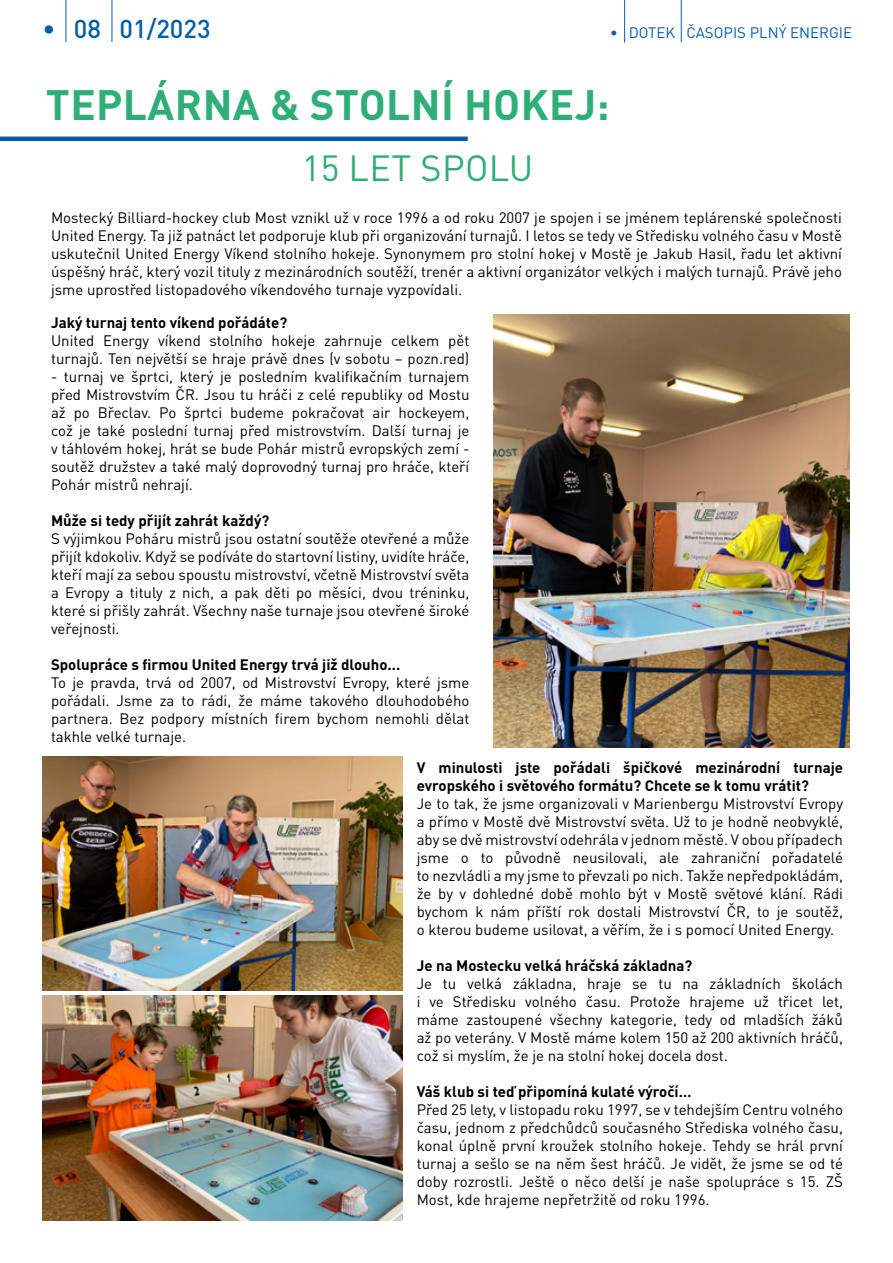
<style>
.page{position:relative;width:893px;height:1263px;background:#fff}
.page>*{position:absolute;margin:0;border:0;box-sizing:border-box;transform-origin:0 0}
.t1{font:700 42px "DIN Pro";letter-spacing:.01em;color:#30ae78}
.t2{font:36px "DIN Pro";letter-spacing:.01em;color:#30ae78}
.t3{font:500 25.5px "DIN Pro";color:#055da9}
.t4{font:15px/18px "DIN Pro";color:#000;text-align:justify}
.t5{font:700 15px/18px "DIN Pro";color:#000}
.t6{font:15px "DIN Pro";color:#055da9}
.s1{font-weight:500}
</style>
<div class="page">
<hr style="left:0;top:137px;width:468px;height:4px;background:#055da9">
<hr style="left:624px;top:0;width:1px;height:43px;background:#055da9">
<hr style="left:681px;top:0;width:1px;height:43px;background:#055da9">
<hr style="left:66px;top:0;width:1px;height:42px;background:#055da9">
<hr style="left:112px;top:0;width:1px;height:42px;background:#055da9">
<img style="left:493px;top:314px;width:356px;height:433px">
<img style="left:43px;top:756px;width:359px;height:234px">
<img style="left:43px;top:995px;width:359px;height:225px">
<h3 class="t3" style="left:43px;top:11px;width:170px">• 08 01/2023</h3>
<p class="t6" style="left:610px;top:22px;width:243px"><span class="s1">•</span> DOTEK ČASOPIS PLNÝ ENERGIE</p>
<h1 class="t1" style="left:46px;top:76px;width:565px">TEPLÁRNA &amp; STOLNÍ HOKEJ:</h1>
<h2 class="t2" style="left:302px;top:143px;width:233px">15 LET SPOLU</h2>
<p class="t4" style="left:51px;top:208px;width:792px">Mostecký Billiard-hockey club Most vznikl už v roce 1996 a od roku 2007 je spojen i se jménem teplárenské společnosti United Energy. Ta již patnáct let podporuje klub při organizování turnajů. I letos se tedy ve Středisku volného času v Mostě uskutečnil United Energy Víkend stolního hokeje. Synonymem pro stolní hokej v Mostě je Jakub Hasil, řadu let aktivní úspěšný hráč, který vozil tituly z mezinárodních soutěží, trenér a aktivní organizátor velkých i malých turnajů. Právě jeho jsme uprostřed listopadového víkendového turnaje vyzpovídali.</p>
<p class="t5" style="left:51px;top:313px;width:238px">Jaký turnaj tento víkend pořádáte?</p>
<p class="t4" style="left:51px;top:331px;width:420px">United Energy víkend stolního hokeje zahrnuje celkem pět turnajů. Ten největší se hraje právě dnes (v sobotu – pozn.red)</p>
<p class="t4" style="left:51px;top:367px;width:420px">- turnaj ve šprtci, který je posledním kvalifikačním turnajem před Mistrovstvím ČR. Jsou tu hráči z celé republiky od Mostu až po Břeclav. Po šprtci budeme pokračovat air hockeyem, což je také poslední turnaj před mistrovstvím. Další turnaj je v táhlovém hokej, hrát se bude Pohár mistrů evropských zemí - soutěž družstev a také malý doprovodný turnaj pro hráče, kteří Pohár mistrů nehrají.</p>
<p class="t5" style="left:51px;top:511px;width:220px">Může si tedy přijít zahrát každý?</p>
<p class="t4" style="left:51px;top:529px;width:420px">S výjimkou Poháru mistrů jsou ostatní soutěže otevřené a může přijít kdokoliv. Když se podíváte do startovní listiny, uvidíte hráče, kteří mají za sebou spoustu mistrovství, včetně Mistrovství světa a Evropy a tituly z nich, a pak děti po měsíci, dvou tréninku, které si přišly zahrát. Všechny naše turnaje jsou otevřené široké veřejnosti.</p>
<p class="t5" style="left:51px;top:655px;width:351px">Spolupráce s firmou United Energy trvá již dlouho...</p>
<p class="t4" style="left:51px;top:673px;width:420px">To je pravda, trvá od 2007, od Mistrovství Evropy, které jsme pořádali. Jsme za to rádi, že máme takového dlouhodobého partnera. Bez podpory místních firem bychom nemohli dělat takhle velké turnaje.</p>
<p class="t5" style="left:417px;top:757px;width:428px">V minulosti jste pořádali špičkové mezinárodní turnaje evropského i světového formátu? Chcete se k tomu vrátit?</p>
<p class="t4" style="left:417px;top:793px;width:428px">Je to tak, že jsme organizovali v Marienbergu Mistrovství Evropy a přímo v Mostě dvě Mistrovství světa. Už to je hodně neobvyklé, aby se dvě mistrovství odehrála v jednom městě. V obou případech jsme o to původně neusilovali, ale zahraniční pořadatelé to nezvládli a my jsme to převzali po nich. Takže nepředpokládám, že by v dohledné době mohlo být v Mostě světové klání. Rádi bychom k nám příští rok dostali Mistrovství ČR, to je soutěž, o kterou budeme usilovat, a věřím, že i s pomocí United Energy.</p>
<p class="t5" style="left:417px;top:955px;width:277px">Je na Mostecku velká hráčská základna?</p>
<p class="t4" style="left:417px;top:973px;width:428px">Je tu velká základna, hraje se tu na základních školách i ve Středisku volného času. Protože hrajeme už třicet let, máme zastoupené všechny kategorie, tedy od mladších žáků až po veterány. V Mostě máme kolem 150 až 200 aktivních hráčů, což si myslím, že je na stolní hokej docela dost.</p>
<p class="t5" style="left:417px;top:1081px;width:276px">Váš klub si teď připomíná kulaté výročí…</p>
<p class="t4" style="left:417px;top:1099px;width:428px">Před 25 lety, v listopadu roku 1997, se v tehdejším Centru volného času, jednom z předchůdců současného Střediska volného času, konal úplně první kroužek stolního hokeje. Tehdy se hrál první turnaj a sešlo se na něm šest hráčů. Je vidět, že jsme se od té doby rozrostli. Ještě o něco delší je naše spolupráce s 15. ZŠ Most, kde hrajeme nepřetržitě od roku 1996.</p>
</div>
